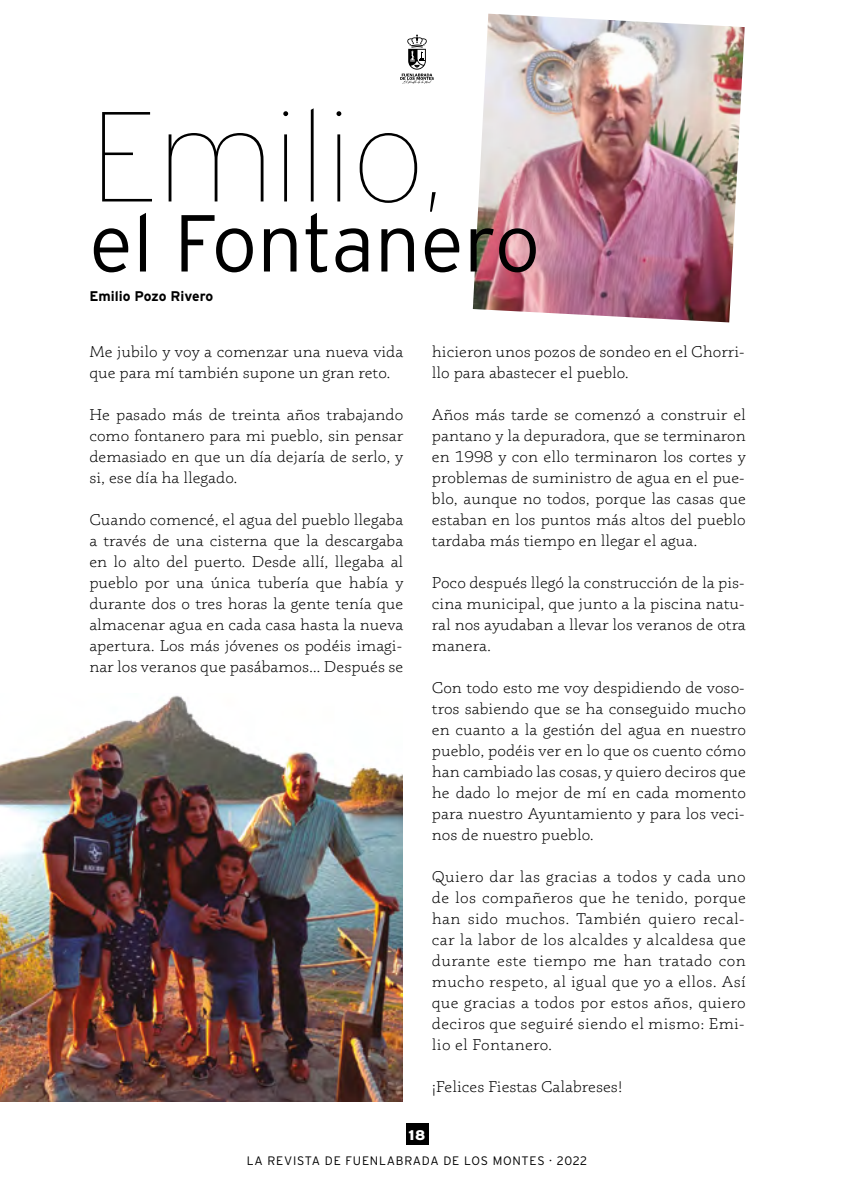
<style>
.page{position:relative;width:844px;height:1191px;background:#fff}
.page>*{position:absolute;margin:0;border:0;box-sizing:border-box;transform-origin:0 0}
.t1{font:100 127.75px "Interstate";color:#000}
.t2{font:300 80.5px "Interstate";color:#000}
.t3{font:300 15.75px/21px "Phoreus Cherokee";color:#000;text-align:justify}
.t4{font:700 14px "Interstate";color:#000}
.t5{font:900 14px "Interstate";color:#fff}
.t6{font:300 12.25px "Interstate";letter-spacing:.06em;color:#000}
</style>
<div class="page">
<div style="left:405px;top:1123px;width:23px;height:22px;background:#000"></div>
<svg style="left:400px;top:34px;width:33px;height:50px"></svg>
<img style="left:472px;top:14px;width:272px;height:308px">
<img style="left:0;top:695px;width:402px;height:406px">
<h1 class="t1" style="left:89px;top:88px;width:357px">Emilio,</h1>
<h2 class="t2" style="left:89px;top:198px;width:452px">el Fontanero</h2>
<p class="t4" style="left:89px;top:288px;width:125px">Emilio Pozo Rivero</p>
<p class="t3" style="left:89px;top:341px;width:315px">Me jubilo y voy a comenzar una nueva vida que para mí también supone un gran reto.</p>
<p class="t3" style="left:89px;top:404px;width:315px">He pasado más de treinta años trabajando como fontanero para mi pueblo, sin pensar demasiado en que un día dejaría de serlo, y si, ese día ha llegado.</p>
<p class="t3" style="left:89px;top:509px;width:315px">Cuando comencé, el agua del pueblo llegaba a través de una cisterna que la descargaba en lo alto del puerto. Desde allí, llegaba al pueblo por una única tubería que había y durante dos o tres horas la gente tenía que almacenar agua en cada casa hasta la nueva apertura. Los más jóvenes os podéis imagi&shy;nar los veranos que pasábamos… Después se</p>
<p class="t3" style="left:432px;top:341px;width:314px">hicieron unos pozos de sondeo en el Chorri&shy;llo para abastecer el pueblo.</p>
<p class="t3" style="left:432px;top:404px;width:315px">Años más tarde se comenzó a construir el pantano y la depuradora, que se terminaron en 1998 y con ello terminaron los cortes y problemas de suministro de agua en el pue&shy;blo, aunque no todos, porque las casas que estaban en los puntos más altos del pueblo tardaba más tiempo en llegar el agua.</p>
<p class="t3" style="left:432px;top:572px;width:315px">Poco después llegó la construcción de la pis&shy;cina municipal, que junto a la piscina natu&shy;ral nos ayudaban a llevar los veranos de otra manera.</p>
<p class="t3" style="left:432px;top:677px;width:315px">Con todo esto me voy despidiendo de voso&shy;tros sabiendo que se ha conseguido mucho en cuanto a la gestión del agua en nuestro pueblo, podéis ver en lo que os cuento cómo han cambiado las cosas, y quiero deciros que he dado lo mejor de mí en cada momento para nuestro Ayuntamiento y para los veci&shy;nos de nuestro pueblo.</p>
<p class="t3" style="left:432px;top:866px;width:315px">Quiero dar las gracias a todos y cada uno de los compañeros que he tenido, porque han sido muchos. También quiero recal&shy;car la labor de los alcaldes y alcaldesa que durante este tiempo me han tratado con mucho respeto, al igual que yo a ellos. Así que gracias a todos por estos años, quiero deciros que seguiré siendo el mismo: Emi&shy;lio el Fontanero.</p>
<p class="t3" style="left:432px;top:1076px;width:192px">¡Felices Fiestas Calabreses!</p>
<p class="t5" style="left:408px;top:1127px;width:18px">18</p>
<p class="t6" style="left:247px;top:1153px;width:342px">LA REVISTA DE FUENLABRADA DE LOS MONTES · 2022</p>
</div>
